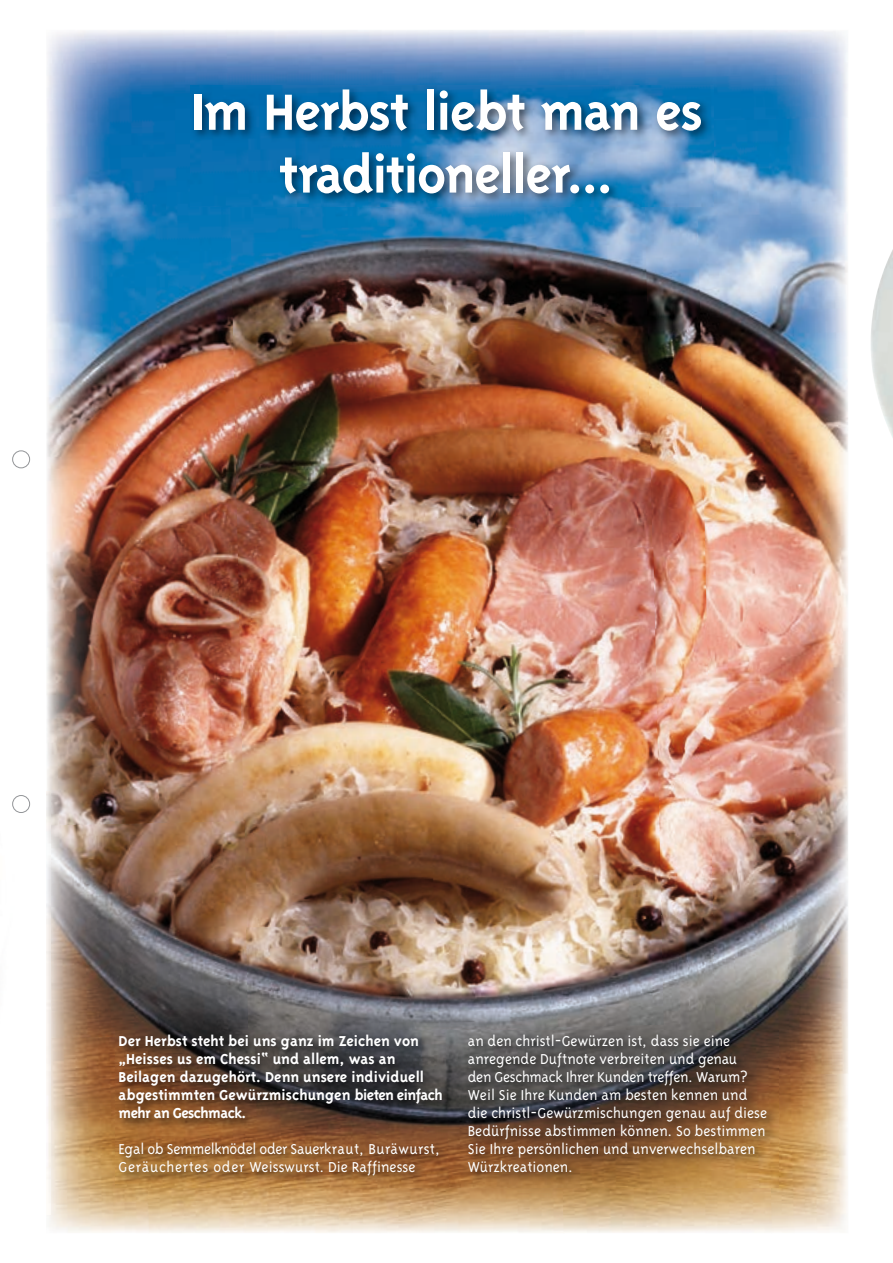
<style>
.page{position:relative;width:893px;height:1263px;background:#fff}
.page>*{position:absolute;margin:0;border:0;box-sizing:border-box;transform-origin:0 0}
.t1{font:700 58.5px/62.7px "Triplex";letter-spacing:-.03em;color:#fff;text-align:center}
.t2{font:300 16.5px/18px "Triplex";color:#fff}
.t3{font:700 16.5px/18px "Triplex";color:#fff}
</style>
<div class="page">
<img style="left:13px;top:795px;width:38px;height:242px">
<img style="left:46px;top:30px;width:192px;height:796px">
<img style="left:226px;top:30px;width:622px;height:88px">
<img style="left:713px;top:118px;width:135px;height:955px">
<img style="left:230px;top:206px;width:415px;height:351px">
<img style="left:645px;top:206px;width:71px;height:825px">
<img style="left:238px;top:547px;width:423px;height:371px">
<img style="left:51px;top:821px;width:198px;height:216px">
<img style="left:246px;top:918px;width:418px;height:113px">
<img style="left:46px;top:1037px;width:102px;height:196px">
<img style="left:392px;top:1025px;width:272px;height:6px">
<img style="left:772px;top:1073px;width:76px;height:160px">
<img style="left:148px;top:1187px;width:415px;height:46px">
<img style="left:563px;top:1187px;width:209px;height:46px">
<img style="left:871px;top:249px;width:22px;height:189px">
<img style="left:191px;top:86px;width:522px;height:120px">
<img style="left:116px;top:1031px;width:663px;height:156px">
<div style="left:12px;top:450px;width:18px;height:18px;border:1px solid #939598;border-radius:50%"></div>
<div style="left:12px;top:795px;width:18px;height:18px;border:1px solid #939598;border-radius:50%"></div>
<h1 class="t1" style="left:190px;top:80px;width:515px">Im Herbst liebt man es traditioneller...</h1>
<p class="t3" style="left:119px;top:1031px;width:326px">Der Herbst steht bei uns ganz im Zeichen von „Heisses us em Chessi“ und allem, was an Beilagen dazugehört. Denn unsere individuell abgestimmten Gewürzmischungen bieten einfach mehr an Geschmack.</p>
<p class="t2" style="left:119px;top:1139px;width:323px">Egal ob Semmelknödel oder Sauerkraut, Buräwurst,<br>Geräuchertes oder Weisswurst. Die Raffinesse</p>
<p class="t2" style="left:468px;top:1032px;width:301px">an den christl-Gewürzen ist, dass sie eine anregende Duftnote verbreiten und genau<br>den Geschmack Ihrer Kunden treffen. Warum?<br>Weil Sie Ihre Kunden am besten kennen und die christl-Gewürzmischungen genau auf diese Bedürfnisse abstimmen können. So bestimmen Sie Ihre persönlichen und unverwechselbaren Würzkreationen.</p>
</div>
